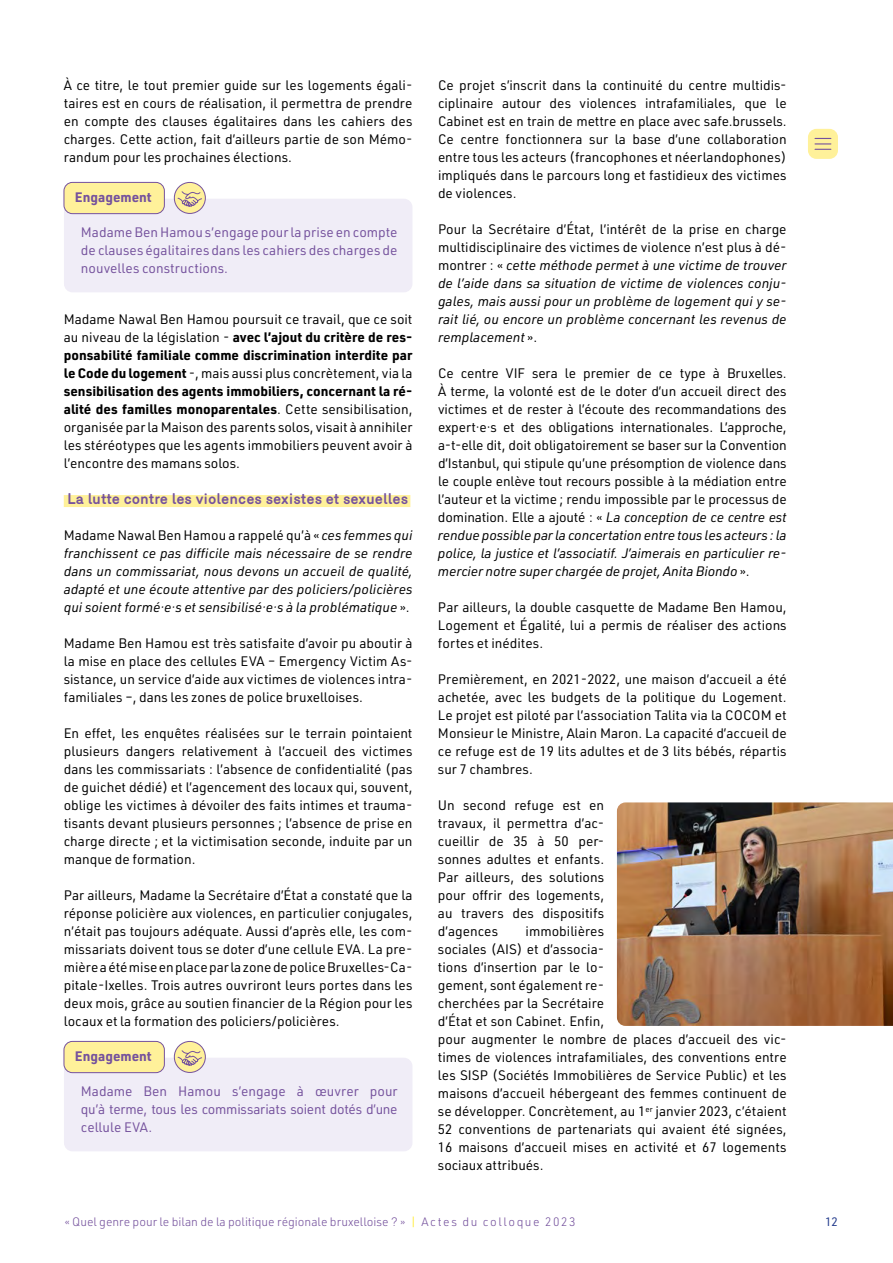
<style>
.page{position:relative;width:893px;height:1263px;background:#fff}
.page>*{position:absolute;margin:0;border:0;box-sizing:border-box;transform-origin:0 0}
.TITRE_X_X{font:700 15px "Mercury";color:#75529d}
.BODYTEXT{font:13.5px/18px "URWDIN";color:#000;text-align:justify}
.BODYTEXT-2{font:italic 13.5px/18px "URWDIN";color:#000;text-align:justify}
.t1{font:13.5px/18px "URWDIN";color:#75529d;text-align:justify}
.t2{font:700 13.5px "URWDIN";color:#75529d}
.t3{font:300 12px "URWDIN";color:#75529d}
.t4{font:12px "URWDIN";color:#20388a}
.s1{font-weight:700}
.s2{font-style:normal}
.s3{font-style:italic}
.s4{color:#ffe600}
</style>
<div class="page">
<div style="left:64px;top:495px;width:346px;height:12px;background:#fff19a"></div>
<div style="left:64px;top:199px;width:348px;height:93px;background:#f0edf7;border-radius:9px"></div>
<div style="left:64px;top:182px;width:100px;height:32px;background:#fff19a;border-radius:9px"></div>
<div style="left:64px;top:182px;width:101px;height:32px;border:1px solid #75529d;border-radius:9px"></div>
<div style="left:174px;top:182px;width:31px;height:31px;background:#fff19a;border-radius:50%"></div>
<div style="left:174px;top:182px;width:32px;height:32px;border:1px solid #75529d;border-radius:50%"></div>
<svg style="left:178px;top:191px;width:24px;height:16px"></svg>
<div style="left:64px;top:1058px;width:348px;height:93px;background:#f0edf7;border-radius:9px"></div>
<div style="left:64px;top:1041px;width:100px;height:32px;background:#fff19a;border-radius:9px"></div>
<div style="left:64px;top:1041px;width:101px;height:32px;border:1px solid #75529d;border-radius:9px"></div>
<div style="left:174px;top:1041px;width:31px;height:31px;background:#fff19a;border-radius:50%"></div>
<div style="left:174px;top:1041px;width:32px;height:32px;border:1px solid #75529d;border-radius:50%"></div>
<svg style="left:178px;top:1050px;width:24px;height:16px"></svg>
<img style="left:617px;top:802px;width:276px;height:224px">
<div style="left:808px;top:129px;width:30px;height:30px;background:#fff19a;border-radius:9px"></div>
<svg style="left:815px;top:138px;width:16px;height:12px"></svg>
<p class="BODYTEXT" style="left:64px;top:76px;width:350px">À ce titre, le tout premier guide sur les logements égali&shy;taires est en cours de réalisation, il permettra de prendre en compte des clauses égalitaires dans les cahiers des charges. Cette action, fait d’ailleurs partie de son Mémo&shy;randum pour les prochaines élections.</p>
<p class="t2" style="left:75px;top:188px;width:78px">Engagement</p>
<p class="t1" style="left:81px;top:223px;width:318px">Madame Ben Hamou s’engage pour la prise en compte de clauses égalitaires dans les cahiers des charges de nouvelles constructions.</p>
<p class="BODYTEXT" style="left:64px;top:310px;width:350px">Madame Nawal Ben Hamou poursuit ce travail, que ce soit au niveau de la législation - <span class="s1">avec l’ajout du critère de res&shy;ponsabilité familiale comme discrimination interdite par le Code du logement</span> -, mais aussi plus concrètement, via la <span class="s1">sensibilisation des agents immobiliers, concernant la ré&shy;alité des familles monoparentales</span>. Cette sensibilisation, organisée par la Maison des parents solos, visait à annihiler les stéréotypes que les agents immobiliers peuvent avoir à l’encontre des mamans solos.</p>
<p class="TITRE_X_X" style="left:67px;top:490px;width:342px">La lutte contre les violences sexistes et sexuelles</p>
<p class="BODYTEXT-2" style="left:64px;top:526px;width:350px"><span class="s2">Madame Nawal Ben Hamou a rappelé qu’à «</span> ces femmes qui franchissent ce pas difficile mais nécessaire de se rendre dans un commissariat, nous devons un accueil de qualité, adapté et une écoute attentive par des policiers/policières qui soient formé·e·s et sensibilisé·e·s à la problématique <span class="s2">».</span></p>
<p class="BODYTEXT" style="left:64px;top:634px;width:350px">Madame Ben Hamou est très satisfaite d’avoir pu aboutir à la mise en place des cellules EVA – Emergency Victim As&shy;sistance, un service d’aide aux victimes de violences intra&shy;familiales –, dans les zones de police bruxelloises.</p>
<p class="BODYTEXT" style="left:64px;top:724px;width:350px">En effet, les enquêtes réalisées sur le terrain pointaient plusieurs dangers relativement à l’accueil des victimes dans les commissariats : l’absence de confidentialité (pas de guichet dédié) et l’agencement des locaux qui, souvent, oblige les victimes à dévoiler des faits intimes et trauma&shy;tisants devant plusieurs personnes ; l’absence de prise en charge directe ; et la victimisation seconde, induite par un manque de formation.</p>
<p class="BODYTEXT" style="left:64px;top:886px;width:350px">Par ailleurs, Madame la Secrétaire d’État a constaté que la réponse policière aux violences, en particulier conjugales, n’était pas toujours adéquate. Aussi d’après elle, les com&shy;missariats doivent tous se doter d’une cellule EVA. La pre&shy;mière a été mise en place par la zone de police Bruxelles-Ca&shy;pitale-Ixelles. Trois autres ouvriront leurs portes dans les deux mois, grâce au soutien financier de la Région pour les locaux et la formation des policiers/policières.</p>
<p class="t2" style="left:75px;top:1047px;width:78px">Engagement</p>
<p class="t1" style="left:81px;top:1082px;width:318px">Madame Ben Hamou s’engage à œuvrer pour qu’à terme, tous les commissariats soient dotés d’une cellule EVA.</p>
<p class="BODYTEXT" style="left:438px;top:76px;width:350px">Ce projet s’inscrit dans la continuité du centre multidis&shy;ciplinaire autour des violences intrafamiliales, que le Cabinet est en train de mettre en place avec safe.brussels.<br>Ce centre fonctionnera sur la base d’une collaboration entre tous les acteurs (francophones et néerlandophones) impliqués dans le parcours long et fastidieux des victimes de violences.</p>
<p class="BODYTEXT-2" style="left:438px;top:220px;width:350px"><span class="s2">Pour la Secrétaire d’État, l’intérêt de la prise en charge multidisciplinaire des victimes de violence n’est plus à dé&shy;montrer : «</span> cette méthode permet à une victime de trouver de l’aide dans sa situation de victime de violences conju&shy;gales, mais aussi pour un problème de logement qui y se&shy;rait lié, ou encore un problème concernant les revenus de remplacement <span class="s2">».</span></p>
<p class="BODYTEXT" style="left:438px;top:364px;width:350px">Ce centre VIF sera le premier de ce type à Bruxelles.<br>À terme, la volonté est de le doter d’un accueil direct des victimes et de rester à l’écoute des recommandations des expert·e·s et des obligations internationales. L’approche, a-t-elle dit, doit obligatoirement se baser sur la Convention d’Istanbul, qui stipule qu’une présomption de violence dans le couple enlève tout recours possible à la médiation entre l’auteur et la victime ; rendu impossible par le processus de domination. Elle a ajouté : « <span class="s3">La conception de ce centre est rendue possible par la concertation entre tous les acteurs : la police, la justice et l’associatif. J’aimerais en particulier re&shy;mercier notre super chargée de projet, Anita Biondo</span> ».</p>
<p class="BODYTEXT" style="left:438px;top:598px;width:350px">Par ailleurs, la double casquette de Madame Ben Hamou, Logement et Égalité, lui a permis de réaliser des actions fortes et inédites.</p>
<p class="BODYTEXT" style="left:438px;top:670px;width:350px">Premièrement, en 2021-2022, une maison d’accueil a été achetée, avec les budgets de la politique du Logement.<br>Le projet est piloté par l’association Talita via la COCOM et Monsieur le Ministre, Alain Maron. La capacité d’accueil de ce refuge est de 19 lits adultes et de 3 lits bébés, répartis sur 7 chambres.</p>
<p class="BODYTEXT" style="left:438px;top:796px;width:168px">Un second refuge est en travaux, il permettra d’ac&shy;cueillir de 35 à 50 per&shy;sonnes adultes et enfants.<br>Par ailleurs, des solutions pour offrir des logements, au travers des dispositifs d’agences</p>
<p class="BODYTEXT" style="left:438px;top:922px;width:350px;text-align:left;text-indent:88px">immobilières<br>sociales (AIS) et d’associa-<br>tions d’insertion par le lo-<br>gement, sont également re-<br>cherchées par la Secrétaire<br>d’État et son Cabinet. Enfin,<br>pour augmenter le nombre de places d’accueil des vic&shy;times de violences intrafamiliales, des conventions entre les SISP (Sociétés Immobilières de Service Public) et les maisons d’accueil hébergeant des femmes continuent de se développer. Concrètement, au 1<sup>er</sup> janvier 2023, c’étaient 52 conventions de partenariats qui avaient été signées, 16 maisons d’accueil mises en activité et 67 logements sociaux attribués.</p>
<p class="t3" style="left:65px;top:1213px;width:512px">« Quel genre pour le bilan de la politique régionale bruxelloise ? » <span class="s4">|</span> A c t e s d u c o l l o q u e 2 0 2 3</p>
<p class="t4" style="left:825px;top:1213px;width:14px">12</p>
</div>
